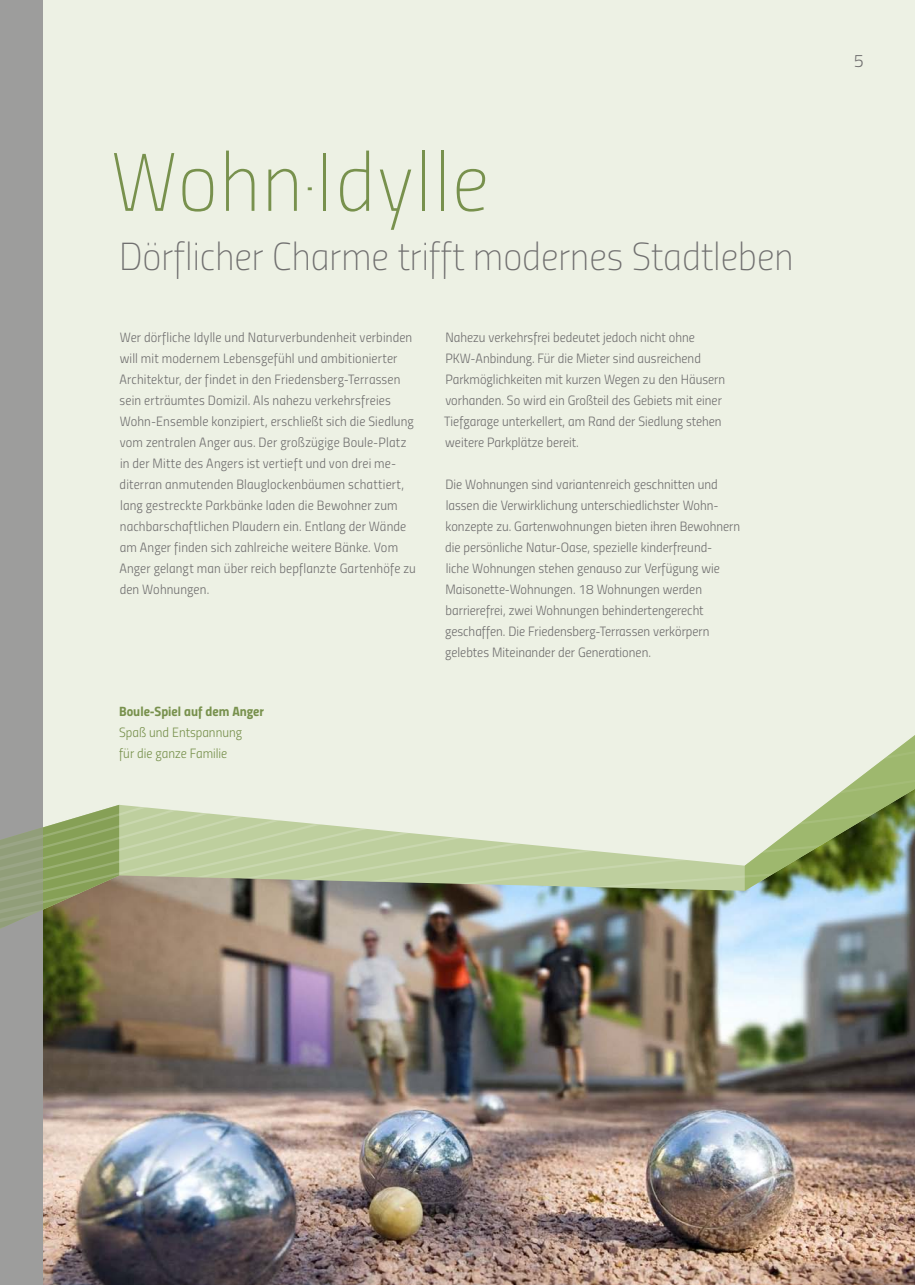
<style>
.page{position:relative;width:915px;height:1285px;background:#fff}
.page>*{position:absolute;margin:0;border:0;box-sizing:border-box;transform-origin:0 0}
.t1{font:82.5px "Titillium Thin Upright";letter-spacing:.025em;color:#78914d}
.t2{font:39px "Titillium Thin Upright";color:#706f6f}
.t3{font:18px "Titillium Light Upright";color:#706f6f}
.t4{font:13.5px/21px "Titillium Light Upright";color:#706f6f}
.t5{font:13.5px/21px "Titillium Light Upright";color:#78914d}
.t6{font:13.5px "Titillium Bold Upright";color:#78914d}
</style>
<div class="page">
<img style="left:43px;top:996px;width:871px;height:288px">
<div style="left:43px;top:0;width:871px;height:725px;background:#edf1e4"></div>
<img style="left:43px;top:725px;width:871px;height:271px">
<div style="left:0;top:0;width:43px;height:1284px;background:#9d9d9c"></div>
<svg style="left:0;top:777px;width:119px;height:269px"></svg>
<h1 class="t1" style="left:111px;top:123px;width:379px">Wohn- Idylle</h1>
<h2 class="t2" style="left:119px;top:228px;width:675px">Dörflicher Charme trifft modernes Stadtleben</h2>
<p class="t4" style="left:119px;top:326px;width:298px">Wer dörfliche Idylle und Naturverbundenheit verbinden will mit modernem Lebensgefühl und ambitionierter Architektur, der findet in den Friedensberg-Terrassen sein erträumtes Domizil. Als nahezu verkehrsfreies Wohn-Ensemble konzipiert, erschließt sich die Siedlung vom zentralen Anger aus. Der großzügige Boule-Platz in der Mitte des Angers ist vertieft und von drei me&shy;diterran anmutenden Blauglockenbäumen schattiert, lang gestreckte Parkbänke laden die Bewohner zum nachbarschaftlichen Plaudern ein. Entlang der Wände am Anger finden sich zahlreiche weitere Bänke. Vom Anger gelangt man über reich bepflanzte Gartenhöfe zu den Wohnungen.</p>
<p class="t4" style="left:444px;top:326px;width:282px">Nahezu verkehrsfrei bedeutet jedoch nicht ohne PKW-Anbindung. Für die Mieter sind ausreichend Parkmöglichkeiten mit kurzen Wegen zu den Häusern vorhanden. So wird ein Großteil des Gebiets mit einer Tiefgarage unterkellert, am Rand der Siedlung stehen weitere Parkplätze bereit.</p>
<p class="t4" style="left:445px;top:473px;width:296px">Die Wohnungen sind variantenreich geschnitten und lassen die Verwirklichung unterschiedlichster Wohn&shy;konzepte zu. Gartenwohnungen bieten ihren Bewohnern die persönliche Natur-Oase, spezielle kinderfreund-<br>liche Wohnungen stehen genauso zur Verfügung wie Maisonette-Wohnungen. 18 Wohnungen werden barrierefrei, zwei Wohnungen behindertengerecht geschaffen. Die Friedensberg-Terrassen verkörpern gelebtes Miteinander der Generationen.</p>
<p class="t6" style="left:119px;top:700px;width:146px">Boule-Spiel auf dem Anger</p>
<p class="t5" style="left:119px;top:720px;width:124px">Spaß und Entspannung für die ganze Familie</p>
<h3 class="t3" style="left:853px;top:47px;width:12px">5</h3>
</div>
